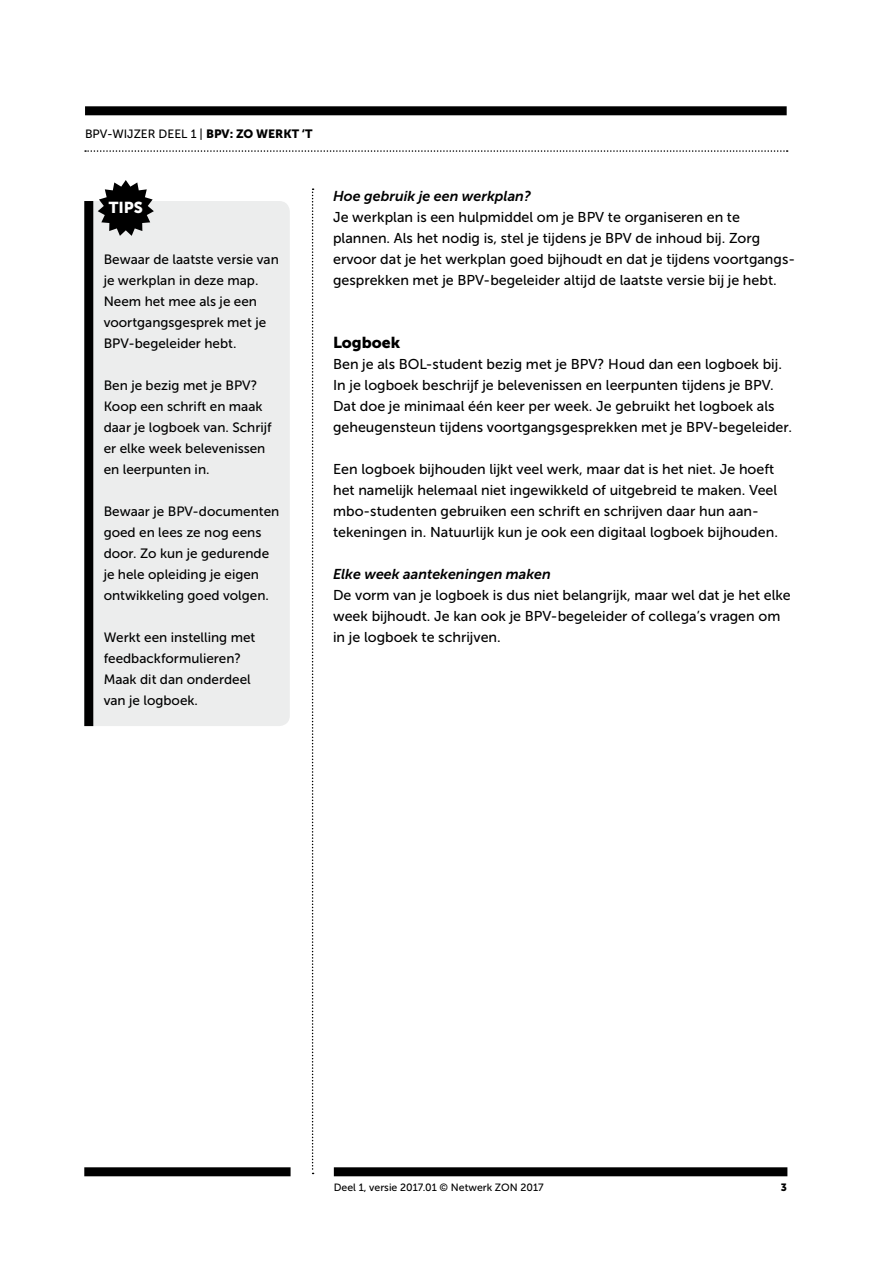
<style>
.page{position:relative;width:893px;height:1263px;background:#fff}
.page>*{position:absolute;margin:0;border:0;box-sizing:border-box;transform-origin:0 0}
.t1{font:15.75px "Museo Sans 900";color:#000}
.t2{font:15.75px "Museo Sans 900";color:#fff}
.t3{font:14.25px/21px "Museo Sans 500";color:#000}
.t4{font:italic 14.25px "Museo Sans 700";color:#000}
.t5{font:13.5px/21px "Museo Sans 500";color:#000}
.t6{font:12px "Museo Sans 500";color:#000}
.t7{font:10.5px "Museo Sans 500";color:#000}
.t8{font:10.5px "Museo Sans 900";color:#000}
.s1{font-family:"Museo Sans 900"}
</style>
<div class="page">
<div style="left:93px;top:201px;width:197px;height:525px;background:#eceded"></div>
<svg style="left:85px;top:150px;width:703px;height:2px"></svg>
<div style="left:85px;top:106px;width:702px;height:9px;background:#000"></div>
<div style="left:334px;top:1167px;width:453px;height:9px;background:#000"></div>
<div style="left:84px;top:1167px;width:207px;height:9px;background:#000"></div>
<svg style="left:312px;top:188px;width:2px;height:986px"></svg>
<div style="left:84px;top:201px;width:9px;height:525px;background:#000"></div>
<svg style="left:98px;top:180px;width:56px;height:56px"></svg>
<p class="t6" style="left:85px;top:127px;width:229px">BPV-WIJZER DEEL 1 | <span class="s1">BPV: ZO WERKT ‘T</span></p>
<p class="t2" style="left:109px;top:198px;width:36px">TIPS</p>
<p class="t5" style="left:104px;top:249px;width:177px">Bewaar de laatste versie van je werkplan in deze map.<br>Neem het mee als je een voortgangsgesprek met je<br>BPV-begeleider hebt.</p>
<p class="t5" style="left:104px;top:375px;width:169px">Ben je bezig met je BPV?<br>Koop een schrift en maak daar je logboek van. Schrijf er elke week belevenissen en leerpunten in.</p>
<p class="t5" style="left:104px;top:501px;width:177px">Bewaar je BPV-documenten goed en lees ze nog eens door. Zo kun je gedurende je hele opleiding je eigen ontwikkeling goed volgen.</p>
<p class="t5" style="left:104px;top:627px;width:153px">Werkt een instelling met feedbackformulieren?<br>Maak dit dan onderdeel van je logboek.</p>
<p class="t4" style="left:333px;top:188px;width:199px">Hoe gebruik je een werkplan?</p>
<p class="t3" style="left:333px;top:207px;width:463px">Je werkplan is een hulpmiddel om je BPV te organiseren en te plannen. Als het nodig is, stel je tijdens je BPV de inhoud bij. Zorg ervoor dat je het werkplan goed bijhoudt en dat je tijdens voortgangs&shy;gesprekken met je BPV-begeleider altijd de laatste versie bij je hebt.</p>
<p class="t1" style="left:333px;top:334px;width:69px">Logboek</p>
<p class="t3" style="left:333px;top:354px;width:460px">Ben je als BOL-student bezig met je BPV? Houd dan een logboek bij.<br>In je logboek beschrijf je belevenissen en leerpunten tijdens je BPV.<br>Dat doe je minimaal één keer per week. Je gebruikt het logboek als geheugensteun tijdens voortgangsgesprekken met je BPV-begeleider.</p>
<p class="t3" style="left:333px;top:459px;width:446px">Een logboek bijhouden lijkt veel werk, maar dat is het niet. Je hoeft het namelijk helemaal niet ingewikkeld of uitgebreid te maken. Veel mbo-studenten gebruiken een schrift en schrijven daar hun aan&shy;tekeningen in. Natuurlijk kun je ook een digitaal logboek bijhouden.</p>
<p class="t4" style="left:333px;top:566px;width:219px">Elke week aantekeningen maken</p>
<p class="t3" style="left:333px;top:585px;width:459px">De vorm van je logboek is dus niet belangrijk, maar wel dat je het elke week bijhoudt. Je kan ook je BPV-begeleider of collega’s vragen om in je logboek te schrijven.</p>
<p class="t7" style="left:334px;top:1181px;width:211px">Deel 1, versie 2017.01 © Netwerk ZON 2017</p>
<p class="t8" style="left:781px;top:1181px;width:8px">3</p>
</div>
